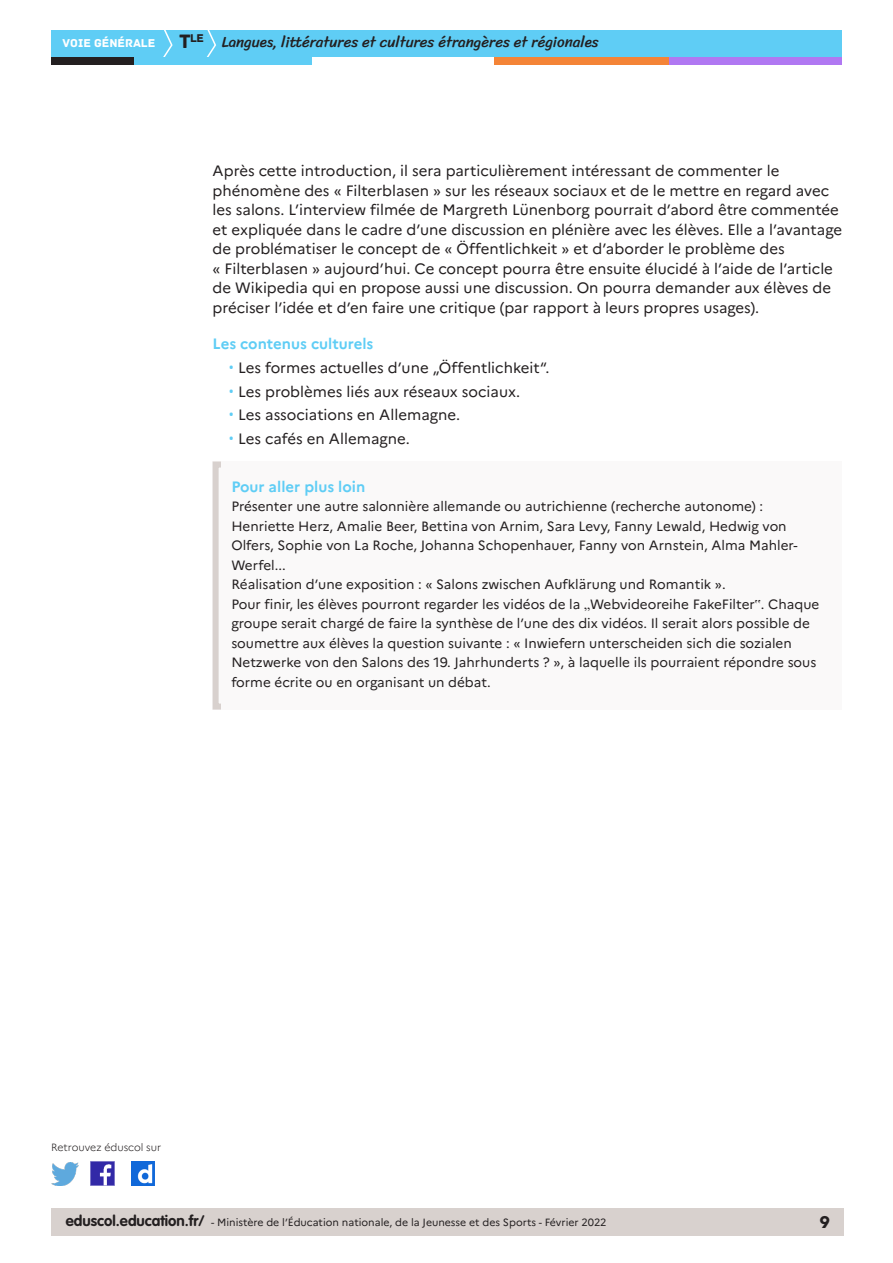
<style>
.page{position:relative;width:893px;height:1263px;background:#fff}
.page>*{position:absolute;margin:0;border:0;box-sizing:border-box;transform-origin:0 0}
.t1{font:18px "Archive";color:#231f20}
.Texte_courant{font:15px/19.5px "Marianne";color:#231f20}
.t2{font:15px "Sriracha";color:#231f20}
._04_titre_3{font:700 15px "Marianne";color:#5fcdf5}
._08_Titre_encadré{font:700 15px "Marianne";color:#5fcdf5}
._08_txt_encadré{font:13.5px/19.5px "Marianne";color:#231f20}
.t3{font:12px "Archive";color:#fff}
.t4{font:11.85px "Archive";color:#231f20}
.t5{font:10.5px "Marianne";color:#231f20}
.t6{font:300 10.5px "Marianne";color:#231f20}
.s1{font-size:20.4px}
.s2{font-family:"Roboto";color:#5fcdf5}
.s3{font-family:"Times New Roman"}
.s4{font-family:"VAG Rounded Std";font-weight:700;font-size:15px}
</style>
<div class="page">
<div style="left:51px;top:1209px;width:792px;height:27px;background:#d8d1ce"></div>
<div style="left:51px;top:30px;width:791px;height:27px;background:#5fcdf5"></div>
<svg style="left:163px;top:30px;width:10px;height:27px"></svg>
<svg style="left:207px;top:30px;width:9px;height:27px"></svg>
<div style="left:133px;top:57px;width:179px;height:8px;background:#5fcdf5"></div>
<div style="left:51px;top:57px;width:82px;height:8px;background:#231f20"></div>
<div style="left:667px;top:57px;width:175px;height:8px;background:#b078f2"></div>
<div style="left:494px;top:57px;width:175px;height:8px;background:#f48437"></div>
<img style="left:91px;top:1162px;width:23px;height:23px">
<img style="left:51px;top:1163px;width:28px;height:22px">
<img style="left:132px;top:1162px;width:22px;height:23px">
<div style="left:213px;top:461px;width:629px;height:248px;background:#faf9f9"></div>
<div style="left:213px;top:461px;width:629px;height:248px;border:6px solid #d8d1ce"></div>
<p class="t4" style="left:179px;top:31px;width:26px"><span class="s1">T</span>le</p>
<p class="t3" style="left:63px;top:36px;width:94px">VOIE GÉNÉRALE</p>
<p class="t2" style="left:222px;top:33px;width:379px">Langues, littératures et cultures étrangères et régionales</p>
<p class="Texte_courant" style="left:213px;top:161px;width:631px">Après cette introduction, il sera particulièrement intéressant de commenter le phénomène des « Filterblasen » sur les réseaux sociaux et de le mettre en regard avec les salons. L’interview filmée de Margreth Lünenborg pourrait d’abord être commentée et expliquée dans le cadre d’une discussion en plénière avec les élèves. Elle a l’avantage de problématiser le concept de « Öffentlichkeit » et d’aborder le problème des<br>« Filterblasen » aujourd’hui. Ce concept pourra être ensuite élucidé à l’aide de l’article de Wikipedia qui en propose aussi une discussion. On pourra demander aux élèves de préciser l’idée et d’en faire une critique (par rapport à leurs propres usages).</p>
<p class="_04_titre_3" style="left:213px;top:335px;width:162px">Les contenus culturels</p>
<p class="Texte_courant" style="left:229px;top:358px;width:322px"><span class="s2">•</span> Les formes actuelles d’une „Öffentlichkeit“.</p>
<p class="Texte_courant" style="left:229px;top:381px;width:293px"><span class="s2">•</span> Les problèmes liés aux réseaux sociaux.</p>
<p class="Texte_courant" style="left:229px;top:405px;width:233px"><span class="s2">•</span> Les associations en Allemagne.</p>
<p class="Texte_courant" style="left:229px;top:429px;width:182px"><span class="s2">•</span> Les cafés en Allemagne.</p>
<p class="_08_Titre_encadré" style="left:231px;top:477px;width:135px">Pour aller plus loin</p>
<p class="_08_txt_encadré" style="left:231px;top:496px;width:568px">Présenter une autre salonnière allemande ou autrichienne (recherche autonome) :<br>Henriette Herz, Amalie Beer, Bettina von Arnim, Sara Levy, Fanny Lewald, Hedwig von Olfers, Sophie von La Roche, Johanna Schopenhauer, Fanny von Arnstein, Alma Mahler-Werfel...</p>
<p class="_08_txt_encadré" style="left:231px;top:574px;width:496px">Réalisation d’une exposition : « Salons zwischen Aufklärung und Romantik ».</p>
<p class="_08_txt_encadré" style="left:231px;top:594px;width:589px">Pour finir, les élèves pourront regarder les vidéos de la <span class="s3">„</span>Webvideoreihe FakeFilter<span class="s3">‟</span>. Chaque groupe serait chargé de faire la synthèse de l’une des dix vidéos. Il serait alors possible de soumettre aux élèves la question suivante : « Inwiefern unterscheiden sich die sozialen Netzwerke von den Salons des 19. Jahrhunderts ? », à laquelle ils pourraient répondre sous forme écrite ou en organisant un débat.</p>
<p class="t6" style="left:51px;top:1141px;width:112px">Retrouvez éduscol sur</p>
<p class="t5" style="left:66px;top:1216px;width:542px"><span class="s4">eduscol.education.fr/</span> - Ministère de l’Éducation nationale, de la Jeunesse et des Sports - Février 2022</p>
<p class="t1" style="left:820px;top:1211px;width:12px">9</p>
</div>
